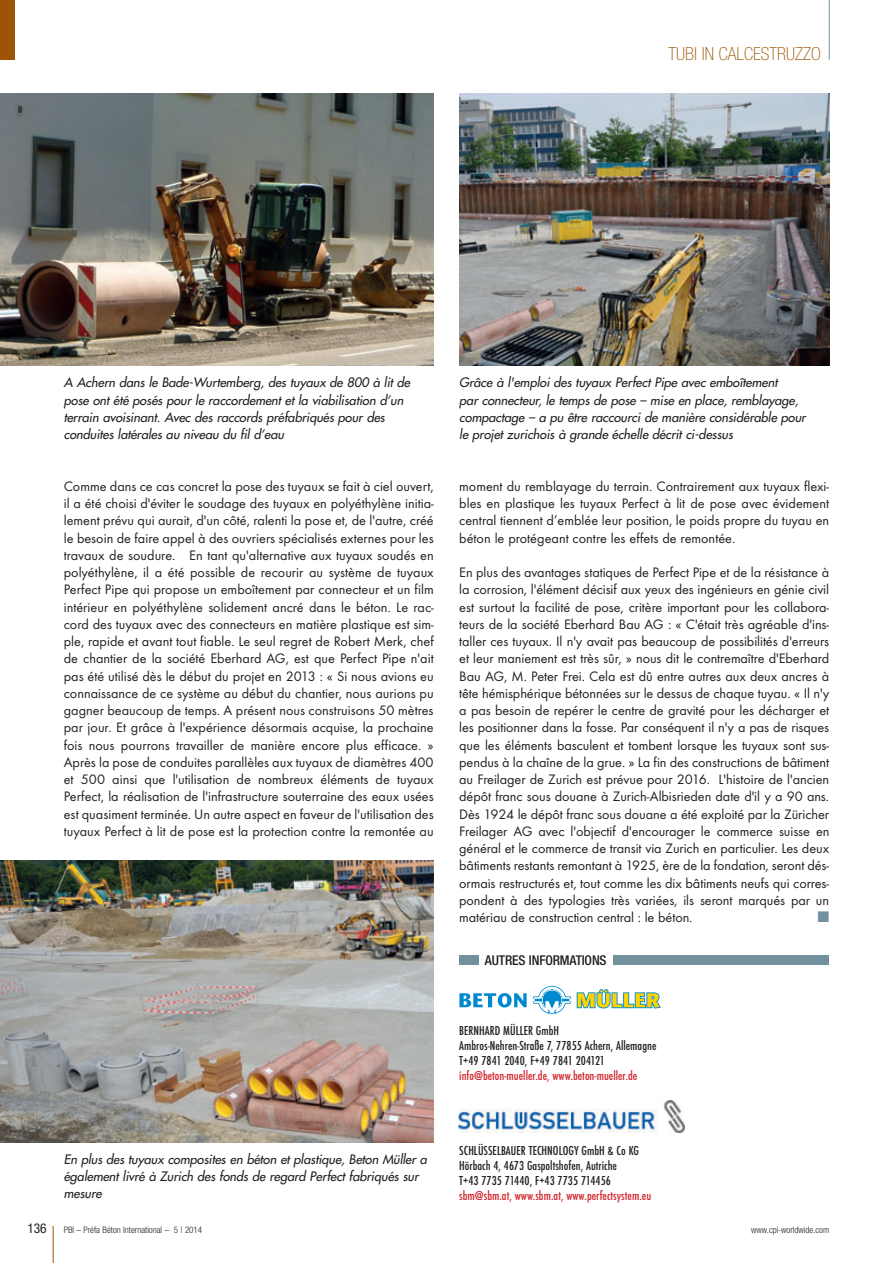
<style>
.page{position:relative;width:893px;height:1263px;background:#fff}
.page>*{position:absolute;margin:0;border:0;box-sizing:border-box;transform-origin:0 0}
.t1{font:100 condensed 18px "Helvetica Neue";color:#9c5506}
.t2{font:14.25px/17.2px "Futura T";color:#231f20;text-align:justify}
.t3{font:500 condensed 13.5px/15px "Futura T";letter-spacing:.005em;color:#231f20}
.t4{font:500 condensed 13.5px "Futura T";letter-spacing:.005em;color:#d1232a}
.t5{font:500 condensed 13.5px "Helvetica Neue";letter-spacing:-.01em;color:#231f20}
.t6{font:condensed 13.5px "Helvetica Neue";color:#231f20}
.t7{font:italic 12.75px/17.2px "Futura";letter-spacing:-.005em;color:#231f20}
.t8{font:300 condensed 9px "Helvetica Neue";color:#231f20}
</style>
<div class="page">
<hr style="left:53px;top:1226px;width:1px;height:37px;background:#9c5506">
<hr style="left:829px;top:0;width:1px;height:60px;background:#73909f">
<div style="left:0;top:0;width:15px;height:60px;background:#9c5506"></div>
<div style="left:459px;top:955px;width:19px;height:10px;background:#73909f"></div>
<div style="left:613px;top:955px;width:216px;height:10px;background:#73909f"></div>
<img style="left:459px;top:1100px;width:226px;height:33px">
<svg style="left:533px;top:986px;width:38px;height:28px"></svg>
<svg style="left:459px;top:993px;width:68px;height:14px"></svg>
<svg style="left:577px;top:989px;width:84px;height:19px"></svg>
<img style="left:0;top:94px;width:434px;height:272px">
<img style="left:0;top:861px;width:434px;height:282px">
<img style="left:459px;top:94px;width:370px;height:272px">
<p class="t1" style="left:668px;top:43px;width:154px">TUBI IN CALCESTRUZZO</p>
<p class="t7" style="left:64px;top:374px;width:350px">A Achern dans le Bade-Wurtemberg, des tuyaux de 800 à lit de pose ont été posés pour le raccordement et la viabilisation d’un terrain avoisinant. Avec des raccords préfabriqués pour des conduites latérales au niveau du fil d’eau</p>
<p class="t7" style="left:459px;top:374px;width:351px">Grâce à l'emploi des tuyaux Perfect Pipe avec emboîtement<br>par connecteur, le temps de pose – mise en place, remblayage, compactage – a pu être raccourci de manière considérable pour le projet zurichois à grande échelle décrit ci-dessus</p>
<p class="t2" style="left:64px;top:477px;width:371px">Comme dans ce cas concret la pose des tuyaux se fait à ciel ouvert, il a été choisi d'éviter le soudage des tuyaux en polyéthylène initia&shy;lement prévu qui aurait, d'un côté, ralenti la pose et, de l'autre, créé le besoin de faire appel à des ouvriers spécialisés externes pour les travaux de soudure. En tant qu'alternative aux tuyaux soudés en polyéthylène, il a été possible de recourir au système de tuyaux Perfect Pipe qui propose un emboîtement par connecteur et un film intérieur en polyéthylène solidement ancré dans le béton. Le rac&shy;cord des tuyaux avec des connecteurs en matière plastique est sim&shy;ple, rapide et avant tout fiable. Le seul regret de Robert Merk, chef de chantier de la société Eberhard AG, est que Perfect Pipe n'ait pas été utilisé dès le début du projet en 2013 : « Si nous avions eu connaissance de ce système au début du chantier, nous aurions pu gagner beaucoup de temps. A présent nous construisons 50 mètres par jour. Et grâce à l'expérience désormais acquise, la prochaine fois nous pourrons travailler de manière encore plus efficace. » Après la pose de conduites parallèles aux tuyaux de diamètres 400 et 500 ainsi que l'utilisation de nombreux éléments de tuyaux Perfect, la réalisation de l'infrastructure souterraine des eaux usées est quasiment terminée. Un autre aspect en faveur de l'utilisation des tuyaux Perfect à lit de pose est la protection contre la remontée au</p>
<p class="t2" style="left:459px;top:477px;width:371px">moment du remblayage du terrain. Contrairement aux tuyaux flexi&shy;bles en plastique les tuyaux Perfect à lit de pose avec évidement central tiennent d’emblée leur position, le poids propre du tuyau en béton le protégeant contre les effets de remontée.</p>
<p class="t2" style="left:459px;top:564px;width:372px">En plus des avantages statiques de Perfect Pipe et de la résistance à la corrosion, l'élément décisif aux yeux des ingénieurs en génie civil est surtout la facilité de pose, critère important pour les collabora&shy;teurs de la société Eberhard Bau AG : « C'était très agréable d'ins&shy;taller ces tuyaux. Il n'y avait pas beaucoup de possibilités d'erreurs et leur maniement est très sûr, » nous dit le contremaître d'Eberhard Bau AG, M. Peter Frei. Cela est dû entre autres aux deux ancres à tête hémisphérique bétonnées sur le dessus de chaque tuyau. « Il n'y a pas besoin de repérer le centre de gravité pour les décharger et les positionner dans la fosse. Par conséquent il n'y a pas de risques que les éléments basculent et tombent lorsque les tuyaux sont sus&shy;pendus à la chaîne de la grue. » La fin des constructions de bâtiment au Freilager de Zurich est prévue pour 2016. L'histoire de l'ancien dépôt franc sous douane à Zurich-Albisrieden date d'il y a 90 ans.<br>Dès 1924 le dépôt franc sous douane a été exploité par la Züricher Freilager AG avec l'objectif d'encourager le commerce suisse en général et le commerce de transit via Zurich en particulier. Les deux bâtiments restants remontant à 1925, ère de la fondation, seront dés&shy;ormais restructurés et, tout comme les dix bâtiments neufs qui corres&shy;pondent à des typologies très variées, ils seront marqués par un matériau de construction central : le béton.</p>
<p class="t5" style="left:485px;top:952px;width:123px">AUTRES INFORMATIONS</p>
<p class="t7" style="left:64px;top:1150px;width:367px">En plus des tuyaux composites en béton et plastique, Beton Müller a également livré à Zurich des fonds de regard Perfect fabriqués sur mesure</p>
<p class="t3" style="left:459px;top:1022px;width:199px">BERNHARD MÜLLER GmbH<br>Ambros-Nehren-Straße 7, 77855 Achern, Allemagne<br>T+49 7841 2040, F+49 7841 204121</p>
<p class="t4" style="left:459px;top:1067px;width:179px">info@beton-mueller.de, www.beton-mueller.de</p>
<p class="t3" style="left:459px;top:1142px;width:181px">SCHLÜSSELBAUER TECHNOLOGY GmbH &amp; Co KG<br>Hörbach 4, 4673 Gaspoltshofen, Autriche<br>T+43 7735 71440, F+43 7735 714456</p>
<p class="t4" style="left:459px;top:1187px;width:193px">sbm@sbm.at, www.sbm.at, www.perfectsystem.eu</p>
<p class="t6" style="left:27px;top:1220px;width:21px">136</p>
<p class="t8" style="left:64px;top:1224px;width:140px">PBI – Préfa Béton International – 5 | 2014</p>
<p class="t8" style="left:751px;top:1224px;width:79px">www.cpi-worldwide.com</p>
</div>
